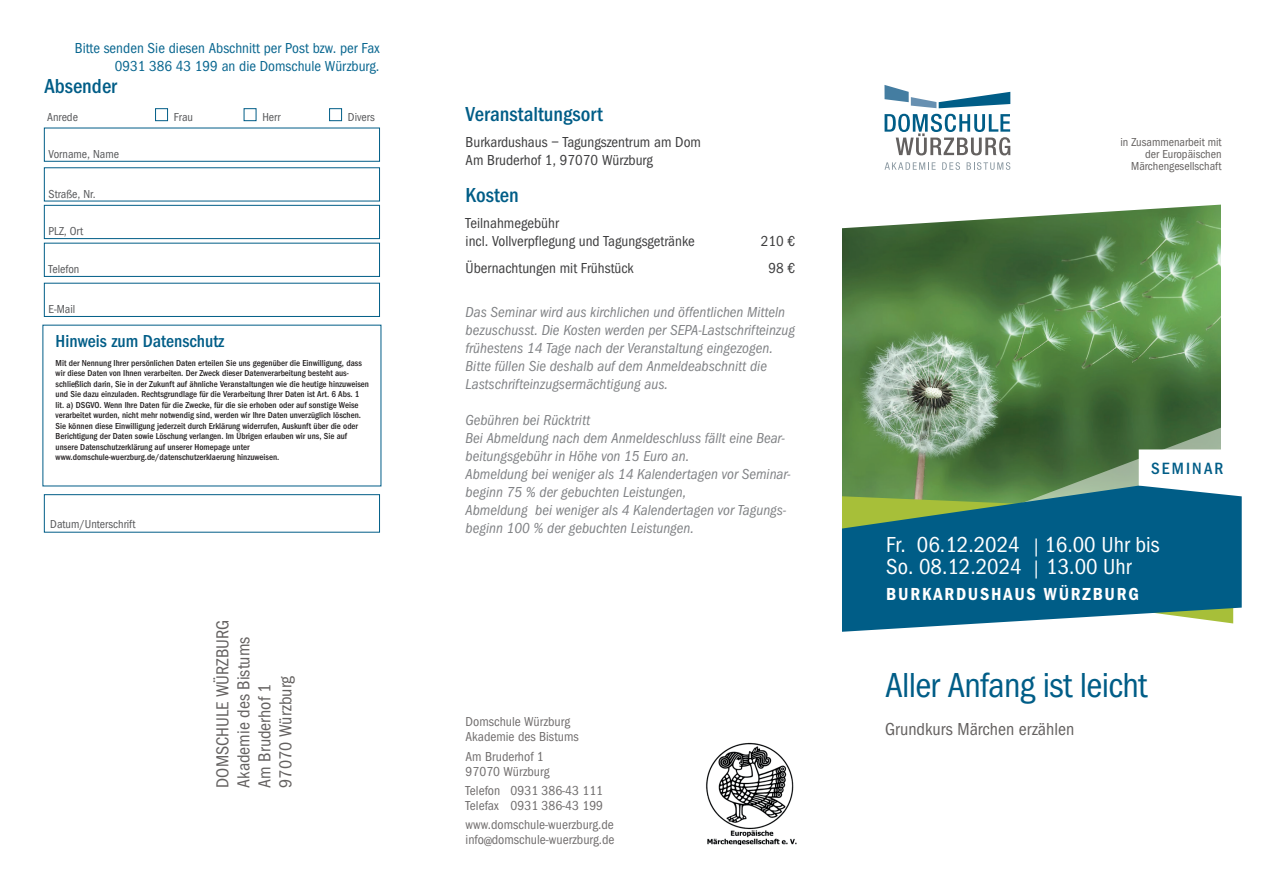
<style>
.page{position:relative;width:1263px;height:893px;background:#fff}
.page>*{position:absolute;margin:0;border:0;box-sizing:border-box;transform-origin:0 0}
.t1{font:36px "Franklin Goth EFTU Book Con";letter-spacing:-.02em;color:#005d87}
.t2{font:22.5px/22.5px "Franklin Goth EFTU Book Con";color:#fff}
.t3{font:21px "Franklin Goth EFTU Med Con";color:#005d87}
.t4{font:18px/21px "Franklin Goth EFTU Book Con";color:#646160}
.t5{font:18px "Franklin Goth EFTU Med Con";color:#005d87}
.t6{font:16.95px "Franklin Goth EFTU Med Con";letter-spacing:.125em;color:#005d87}
.t7{font:15px/18px "Franklin Goth EFTU Book Con Ita";color:#808285}
.t8{font:15px/18px "Franklin Goth EFTU Book Con";color:#3e3e3f}
.t9{font:15px/18px "Franklin Goth EFTU Book Con";color:#0a6790;text-align:right}
.t10{font:13.5px/15px "Franklin Goth EFTU Book Con";color:#716e6e}
.t11{font:12px "Franklin Goth EFTU Book Con";color:#57585a}
.t12{font:12px/12px "Franklin Goth EFTU Book Con";color:#646160;text-align:right}
.t13{font:9px/10.5px "Franklin Goth EFTU Med Con";color:#231f20}
.s1{font-size:18px}
</style>
<div class="page">
<div style="left:44px;top:494px;width:336px;height:39px;background:#fff;border:1px solid #005d87"></div>
<div style="left:44px;top:283px;width:336px;height:34px;background:#fff;border:1px solid #005d87"></div>
<div style="left:44px;top:128px;width:336px;height:34px;background:#fff;border:1px solid #005d87"></div>
<div style="left:44px;top:243px;width:336px;height:34px;background:#fff;border:1px solid #005d87"></div>
<div style="left:44px;top:205px;width:336px;height:34px;background:#fff;border:1px solid #005d87"></div>
<div style="left:155px;top:108px;width:13px;height:13px;background:#fff;border:1px solid #005d87"></div>
<div style="left:244px;top:108px;width:12px;height:13px;background:#fff;border:1px solid #005d87"></div>
<div style="left:329px;top:108px;width:13px;height:13px;background:#fff;border:1px solid #005d87"></div>
<img style="left:842px;top:204px;width:379px;height:267px">
<svg style="left:953px;top:407px;width:268px;height:64px;background:#496d42"></svg>
<svg style="left:842px;top:471px;width:400px;height:161px;background:#2a7584"></svg>
<svg style="left:1139px;top:449px;width:103px;height:50px"></svg>
<img style="left:706px;top:742px;width:91px;height:102px">
<svg style="left:884px;top:85px;width:126px;height:23px"></svg>
<svg style="left:884px;top:114px;width:126px;height:41px"></svg>
<svg style="left:884px;top:162px;width:52px;height:8px"></svg>
<svg style="left:942px;top:162px;width:18px;height:8px"></svg>
<svg style="left:966px;top:162px;width:44px;height:8px"></svg>
<svg style="left:1044px;top:585px;width:94px;height:15px"></svg>
<div style="left:887px;top:588px;width:148px;height:12px;background:#005d87"></div>
<h3 class="t9" style="left:75px;top:39px;width:306px">Bitte senden Sie diesen Abschnitt per Post bzw. per Fax<br>0931 386 43 199 an die Domschule Würzburg.</h3>
<h3 class="t3" style="left:44px;top:74px;width:74px">Absender</h3>
<h3 class="t11" style="left:47px;top:110px;width:32px">Anrede</h3>
<h3 class="t11" style="left:174px;top:110px;width:21px">Frau</h3>
<h3 class="t11" style="left:262px;top:110px;width:20px">Herr</h3>
<h3 class="t11" style="left:348px;top:110px;width:29px">Divers</h3>
<h3 class="t11" style="left:49px;top:147px;width:72px">Vorname, Name</h3>
<h3 class="t11" style="left:49px;top:187px;width:49px">Straße, Nr.</h3>
<h3 class="t11" style="left:49px;top:224px;width:36px">PLZ, Ort</h3>
<h3 class="t11" style="left:49px;top:262px;width:32px">Telefon</h3>
<h3 class="t11" style="left:49px;top:302px;width:28px">E-Mail</h3>
<h3 class="t5" style="left:56px;top:331px;width:170px">Hinweis zum Datenschutz</h3>
<p class="t13" style="left:56px;top:358px;width:315px">Mit der Nennung Ihrer persönlichen Daten erteilen Sie uns gegenüber die Einwilligung, dass wir diese Daten von Ihnen verarbeiten. Der Zweck dieser Datenverarbeitung besteht aus&shy;schließlich darin, Sie in der Zukunft auf ähnliche Veranstaltungen wie die heutige hinzuweisen und Sie dazu einzuladen. Rechtsgrundlage für die Verarbeitung Ihrer Daten ist Art. 6 Abs. 1 lit. a) DSGVO. Wenn Ihre Daten für die Zwecke, für die sie erhoben oder auf sonstige Weise verarbeitet wurden, nicht mehr notwendig sind, werden wir Ihre Daten unverzüglich löschen.<br>Sie können diese Einwilligung jederzeit durch Erklärung widerrufen, Auskunft über die oder Berichtigung der Daten sowie Löschung verlangen. Im Übrigen erlauben wir uns, Sie auf unsere Datenschutzerklärung auf unserer Homepage unter www.domschule-wuerzburg.de/datenschutzerklaerung hinzuweisen.</p>
<h3 class="t11" style="left:50px;top:518px;width:87px">Datum/Unterschrift</h3>
<h3 class="t4" style="left:212px;top:788px;width:169px;rotate:-90deg">DOMSCHULE WÜRZBURG<br>Akademie des Bistums<br>Am Bruderhof 1<br>97070 Würzburg</h3>
<h3 class="t3" style="left:466px;top:102px;width:139px">Veranstaltungsort</h3>
<h3 class="t8" style="left:466px;top:133px;width:237px">Burkardushaus – Tagungszentrum am Dom<br>Am Bruderhof 1, 97070 Würzburg</h3>
<h3 class="t3" style="left:466px;top:183px;width:55px">Kosten</h3>
<h3 class="t8" style="left:466px;top:215px;width:231px">Teilnahmegebühr<br>incl. Vollverpflegung und Tagungsgetränke</h3>
<h3 class="t8" style="left:761px;top:233px;width:36px">210 €</h3>
<h3 class="t8" style="left:466px;top:259px;width:170px">Übernachtungen mit Frühstück</h3>
<h3 class="t8" style="left:768px;top:259px;width:28px">98 €</h3>
<p class="t7" style="left:466px;top:304px;width:331px">Das Seminar wird aus kirchlichen und öffentlichen Mitteln bezuschusst. Die Kosten werden per SEPA-Lastschrifteinzug frühestens 14 Tage nach der Veranstaltung eingezogen.<br>Bitte füllen Sie deshalb auf dem Anmeldeabschnitt die Lastschrifteinzugsermächtigung aus.</p>
<p class="t7" style="left:466px;top:412px;width:326px">Gebühren bei Rücktritt<br>Bei Abmeldung nach dem Anmeldeschluss fällt eine Bear&shy;beitungsgebühr in Höhe von 15 Euro an.<br>Abmeldung bei weniger als 14 Kalendertagen vor Seminar&shy;beginn 75 % der gebuchten Leistungen,<br>Abmeldung bei weniger als 4 Kalendertagen vor Tagungs&shy;beginn 100 % der gebuchten Leistungen.</p>
<h3 class="t10" style="left:466px;top:714px;width:115px">Domschule Würzburg<br>Akademie des Bistums</h3>
<h3 class="t10" style="left:466px;top:749px;width:85px">Am Bruderhof 1<br>97070 Würzburg</h3>
<h3 class="t10" style="left:466px;top:783px;width:139px">Telefon 0931 386-43 111<br>Telefax 0931 386-43 199</h3>
<h3 class="t10" style="left:466px;top:817px;width:150px">www.domschule-wuerzburg.de info@domschule-wuerzburg.de</h3>
<h3 class="t12" style="left:1120px;top:136px;width:103px">in Zusammenarbeit mit der Europäischen<br>Märchengesellschaft</h3>
<h3 class="t6" style="left:1151px;top:459px;width:74px">SEMINAR</h3>
<h2 class="t2" style="left:886px;top:533px;width:275px">Fr. 06.12.2024 <span class="s1">|</span> 16.00 Uhr bis<br>So. 08.12.2024 <span class="s1">|</span> 13.00 Uhr</h2>
<h1 class="t1" style="left:885px;top:665px;width:264px">Aller Anfang ist leicht</h1>
<h3 class="t4" style="left:885px;top:719px;width:191px">Grundkurs Märchen erzählen</h3>
</div>
